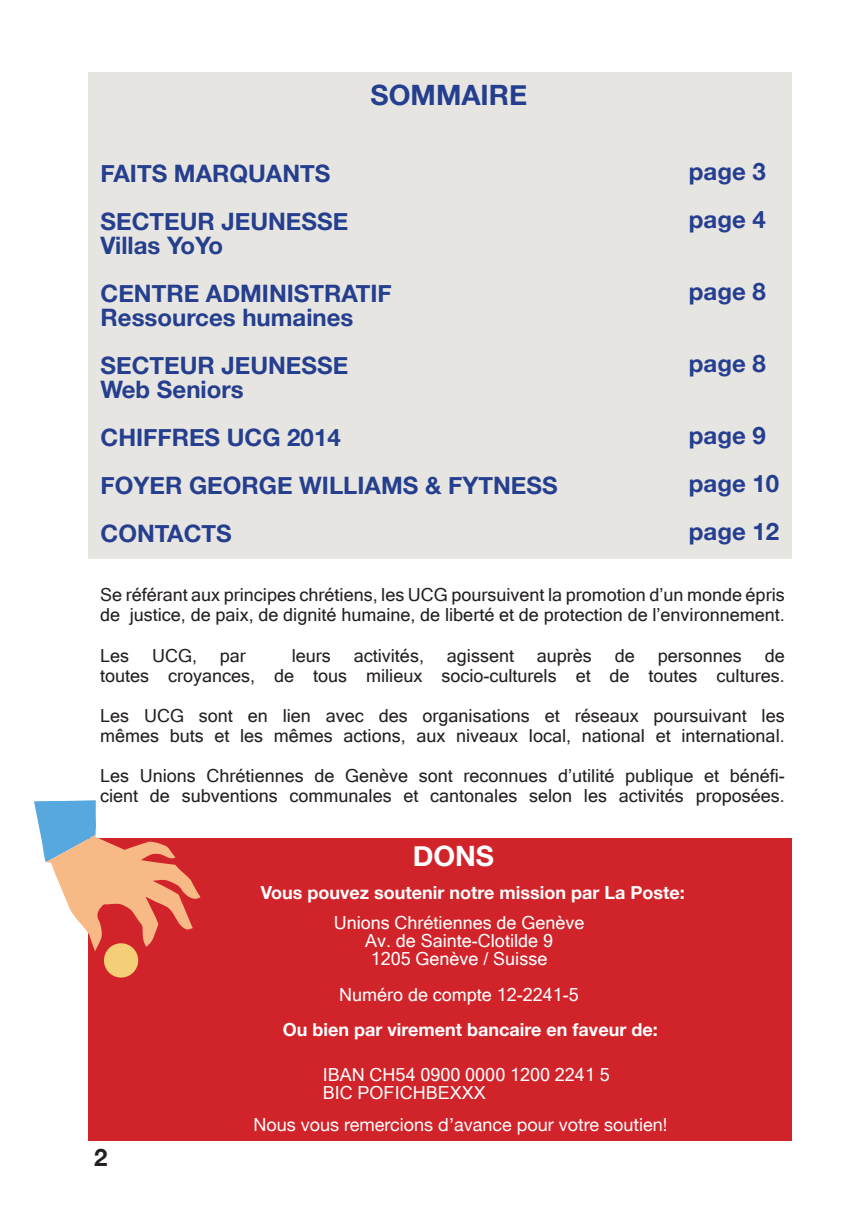
<style>
.page{position:relative;width:862px;height:1214px;background:#fff}
.page>*{position:absolute;margin:0;border:0;box-sizing:border-box;transform-origin:0 0}
.t1{font:700 28px "Helvetica Neue";color:#253f8e}
.t2{font:700 28px "Helvetica Neue";color:#fff}
.t3{font:700 24px/48px "Helvetica Neue";color:#253f8e}
.t4{font:700 24px "Helvetica Neue";color:#231f20}
.t5{font:18px/20px "Microsoft Sans Serif";color:#231f20}
.t6{font:18px "Microsoft Sans Serif";color:#fff}
.t7{font:700 18px "Helvetica Neue";color:#fff}
.t8{font:18px "Helvetica Neue";color:#fff}
</style>
<div class="page">
<div style="left:88px;top:72px;width:703px;height:486px;background:#e6e5e2"></div>
<div style="left:88px;top:838px;width:703px;height:302px;background:#d1232a"></div>
<svg style="left:34px;top:800px;width:166px;height:151px"></svg>
<div style="left:104px;top:943px;width:34px;height:34px;background:#f5cf78;border-radius:50%"></div>
<p class="t1" style="left:371px;top:73px;width:158px">SOMMAIRE</p>
<p class="t3" style="left:101px;top:150px;width:249px">FAITS MARQUANTS<br>SECTEUR JEUNESSE</p>
<p class="t3" style="left:101px;top:222px;width:124px">Villas YoYo</p>
<p class="t3" style="left:101px;top:270px;width:293px">CENTRE ADMINISTRATIF</p>
<p class="t3" style="left:101px;top:294px;width:254px">Ressources humaines</p>
<p class="t3" style="left:101px;top:342px;width:249px">SECTEUR JEUNESSE</p>
<p class="t3" style="left:101px;top:366px;width:145px">Web Seniors</p>
<p class="t3" style="left:101px;top:414px;width:242px">CHIFFRES UCG 2014</p>
<p class="t3" style="left:101px;top:462px;width:458px">FOYER GEORGE WILLIAMS &amp; FYTNESS</p>
<p class="t3" style="left:101px;top:510px;width:133px">CONTACTS</p>
<p class="t3" style="left:689px;top:147px;width:78px">page 3</p>
<p class="t3" style="left:689px;top:195px;width:78px">page 4</p>
<p class="t3" style="left:689px;top:267px;width:78px">page 8</p>
<p class="t3" style="left:689px;top:339px;width:78px">page 8</p>
<p class="t3" style="left:689px;top:411px;width:78px">page 9</p>
<p class="t3" style="left:689px;top:459px;width:92px">page 10</p>
<p class="t3" style="left:689px;top:507px;width:92px">page 12</p>
<p class="t5" style="left:100px;top:585px;width:686px">Se référant aux principes chrétiens, les UCG poursuivent la promotion d’un monde épris de justice, de paix, de dignité humaine, de liberté et de protection de l’environnement.</p>
<p class="t5" style="left:100px;top:645px;width:31px">Les</p>
<p class="t5" style="left:152px;top:645px;width:46px">UCG,</p>
<p class="t5" style="left:220px;top:645px;width:28px">par</p>
<p class="t5" style="left:292px;top:645px;width:41px">leurs</p>
<p class="t5" style="left:354px;top:645px;width:72px">activités,</p>
<p class="t5" style="left:447px;top:645px;width:69px">agissent</p>
<p class="t5" style="left:537px;top:645px;width:57px">auprès</p>
<p class="t5" style="left:615px;top:645px;width:22px">de</p>
<p class="t5" style="left:658px;top:645px;width:86px">personnes</p>
<p class="t5" style="left:100px;top:645px;width:686px;text-align:right">de<br>toutes croyances, de tous milieux socio-culturels et de toutes cultures.</p>
<p class="t5" style="left:100px;top:705px;width:686px">Les UCG sont en lien avec des organisations et réseaux poursuivant les mêmes buts et les mêmes actions, aux niveaux local, national et international.</p>
<p class="t5" style="left:100px;top:765px;width:686px">Les Unions Chrétiennes de Genève sont reconnues d’utilité publique et bénéfi&shy;cient de subventions communales et cantonales selon les activités proposées.</p>
<p class="t2" style="left:413px;top:834px;width:83px">DONS</p>
<p class="t7" style="left:261px;top:878px;width:426px">Vous pouvez soutenir notre mission par La Poste:</p>
<p class="t6" style="left:334px;top:912px;width:252px">Unions Chrétiennes de Genève</p>
<p class="t6" style="left:365px;top:930px;width:189px">Av. de Sainte-Clotilde 9</p>
<p class="t6" style="left:371px;top:948px;width:178px">1205 Genève / Suisse</p>
<p class="t6" style="left:339px;top:984px;width:241px">Numéro de compte 12-2241-5</p>
<p class="t4" style="left:94px;top:1138px;width:15px">2</p>
<p class="t7" style="left:283px;top:1015px;width:376px">Ou bien par virement bancaire en faveur de:</p>
<p class="t6" style="left:323px;top:1064px;width:288px">IBAN CH54 0900 0000 1200 2241 5</p>
<p class="t6" style="left:323px;top:1082px;width:164px">BIC POFICHBEXXX</p>
<p class="t8" style="left:253px;top:1111px;width:415px">Nous vous remercions d’avance pour votre soutien!</p>
</div>
